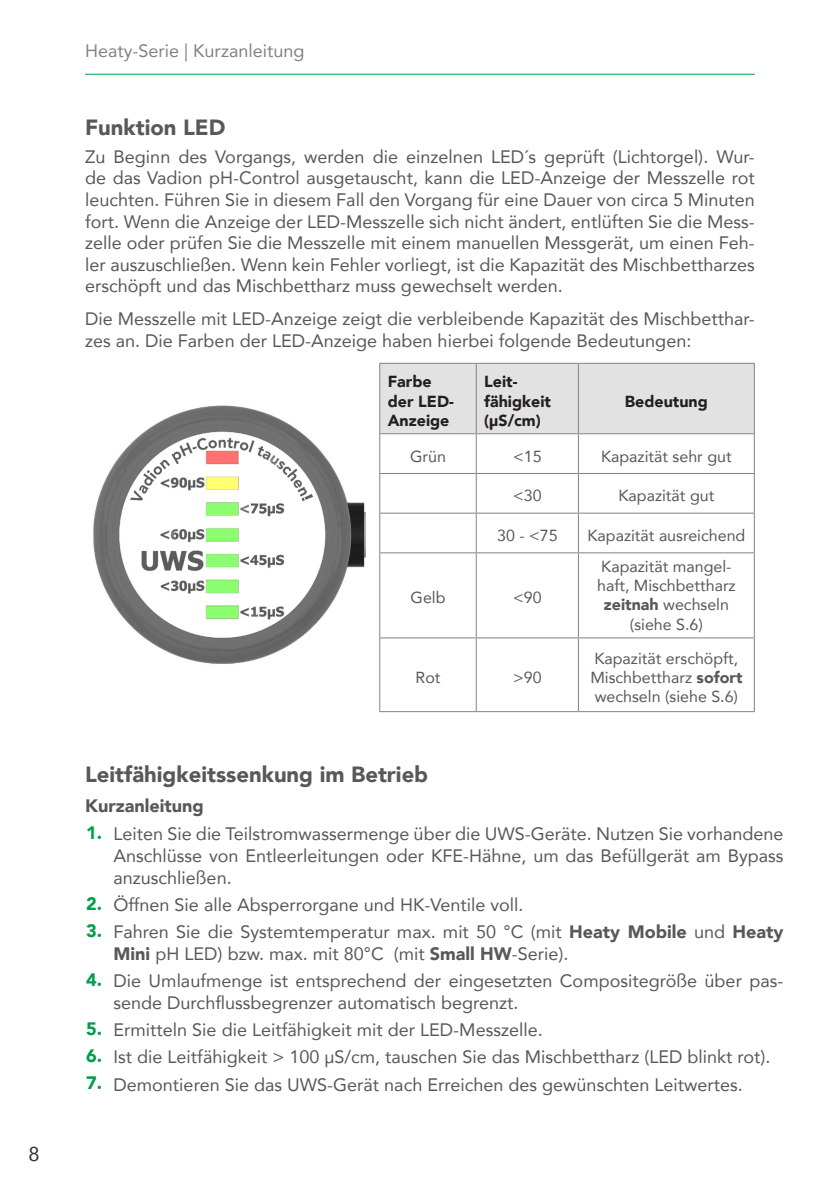
<style>
.page{position:relative;width:840px;height:1191px;background:#fff}
.page>*{position:absolute;margin:0;border:0;box-sizing:border-box;transform-origin:0 0}
.t1{font:900 22px "Avenir";color:#57585a}
.t2{font:20px "Avenir";color:#312f30}
.t3{font:18px/21.6px "Avenir";color:#57585a}
.t4{font:18px "Avenir";color:#808285}
.t5{font:900 18px/27.2px "Avenir";color:#009d4a}
.t6{font:900 18px "Avenir";color:#57585a}
.t7{font:16px/19.2px "Avenir";color:#57585a;text-align:center}
.t8{font:900 16px/19.2px "Avenir";color:#231f20}
.s1{font-weight:900}
</style>
<div class="page">
<hr style="left:85px;top:74px;width:669px;height:1px;background:#009d4a">
<img style="left:93px;top:405px;width:273px;height:259px">
<div style="left:380px;top:364px;width:373px;height:69px;background:#e2e2e3"></div>
<svg style="left:380px;top:434px;width:373px;height:277px"></svg>
<hr style="left:475px;top:364px;width:1px;height:69px;background:#808285">
<hr style="left:577px;top:364px;width:1px;height:69px;background:#808285">
<hr style="left:753px;top:364px;width:1px;height:69px;background:#808285">
<hr style="left:379px;top:363px;width:97px;height:1px;background:#808285">
<hr style="left:379px;top:364px;width:1px;height:69px;background:#808285">
<hr style="left:476px;top:363px;width:102px;height:1px;background:#808285">
<hr style="left:578px;top:363px;width:176px;height:1px;background:#808285">
<hr style="left:379px;top:433px;width:97px;height:1px;background:#808285">
<hr style="left:379px;top:434px;width:1px;height:39px;background:#808285">
<hr style="left:476px;top:433px;width:102px;height:1px;background:#808285">
<hr style="left:475px;top:434px;width:1px;height:39px;background:#808285">
<hr style="left:578px;top:433px;width:176px;height:1px;background:#808285">
<hr style="left:577px;top:434px;width:1px;height:39px;background:#808285">
<hr style="left:753px;top:434px;width:1px;height:39px;background:#808285">
<hr style="left:379px;top:473px;width:97px;height:1px;background:#808285">
<hr style="left:379px;top:474px;width:1px;height:38px;background:#808285">
<hr style="left:476px;top:473px;width:102px;height:1px;background:#808285">
<hr style="left:475px;top:474px;width:1px;height:38px;background:#808285">
<hr style="left:578px;top:473px;width:176px;height:1px;background:#808285">
<hr style="left:577px;top:474px;width:1px;height:38px;background:#808285">
<hr style="left:753px;top:474px;width:1px;height:38px;background:#808285">
<hr style="left:379px;top:512px;width:97px;height:1px;background:#808285">
<hr style="left:379px;top:513px;width:1px;height:39px;background:#808285">
<hr style="left:476px;top:512px;width:102px;height:1px;background:#808285">
<hr style="left:475px;top:513px;width:1px;height:39px;background:#808285">
<hr style="left:578px;top:512px;width:176px;height:1px;background:#808285">
<hr style="left:577px;top:513px;width:1px;height:39px;background:#808285">
<hr style="left:753px;top:513px;width:1px;height:39px;background:#808285">
<hr style="left:379px;top:552px;width:97px;height:1px;background:#808285">
<hr style="left:379px;top:553px;width:1px;height:84px;background:#808285">
<hr style="left:476px;top:552px;width:102px;height:1px;background:#808285">
<hr style="left:475px;top:553px;width:1px;height:84px;background:#808285">
<hr style="left:578px;top:552px;width:176px;height:1px;background:#808285">
<hr style="left:577px;top:553px;width:1px;height:84px;background:#808285">
<hr style="left:753px;top:553px;width:1px;height:84px;background:#808285">
<hr style="left:379px;top:637px;width:97px;height:1px;background:#808285">
<hr style="left:379px;top:638px;width:1px;height:73px;background:#808285">
<hr style="left:476px;top:637px;width:102px;height:1px;background:#808285">
<hr style="left:475px;top:638px;width:1px;height:73px;background:#808285">
<hr style="left:578px;top:637px;width:176px;height:1px;background:#808285">
<hr style="left:577px;top:638px;width:1px;height:73px;background:#808285">
<hr style="left:753px;top:638px;width:1px;height:73px;background:#808285">
<hr style="left:379px;top:711px;width:97px;height:1px;background:#808285">
<hr style="left:476px;top:711px;width:102px;height:1px;background:#808285">
<hr style="left:578px;top:711px;width:176px;height:1px;background:#808285">
<p class="t2" style="left:28px;top:1138px;width:13px">8</p>
<p class="t4" style="left:85px;top:36px;width:221px">Heaty-Serie | Kurzanleitung</p>
<p class="t1" style="left:85px;top:109px;width:142px">Funktion LED</p>
<p class="t3" style="left:85px;top:145px;width:670px;text-align:justify">Zu Beginn des Vorgangs, werden die einzelnen LED´s geprüft (Lichtorgel). Wur&shy;de das Vadion pH-Control ausgetauscht, kann die LED-Anzeige der Messzelle rot leuchten. Führen Sie in diesem Fall den Vorgang für eine Dauer von circa 5 Minuten fort. Wenn die Anzeige der LED-Messzelle sich nicht ändert, entlüften Sie die Mess&shy;zelle oder prüfen Sie die Messzelle mit einem manuellen Messgerät, um einen Feh&shy;ler auszuschließen. Wenn kein Fehler vorliegt, ist die Kapazität des Mischbettharzes erschöpft und das Mischbettharz muss gewechselt werden.</p>
<p class="t3" style="left:85px;top:308px;width:670px">Die Messzelle mit LED-Anzeige zeigt die verbleibende Kapazität des Mischbetthar&shy;zes an. Die Farben der LED-Anzeige haben hierbei folgende Bedeutungen:</p>
<p class="t8" style="left:387px;top:372px;width:68px">Farbe der LED-<br>Anzeige</p>
<p class="t8" style="left:484px;top:372px;width:68px">Leit&shy;fähigkeit (μS/cm)</p>
<p class="t8" style="left:624px;top:391px;width:84px">Bedeutung</p>
<p class="t7" style="left:410px;top:446px;width:37px">Grün</p>
<p class="t7" style="left:513px;top:446px;width:30px">&lt;15</p>
<p class="t7" style="left:600px;top:446px;width:132px">Kapazität sehr gut</p>
<p class="t7" style="left:513px;top:485px;width:30px">&lt;30</p>
<p class="t7" style="left:618px;top:485px;width:97px">Kapazität gut</p>
<p class="t7" style="left:497px;top:525px;width:62px">30 - &lt;75</p>
<p class="t7" style="left:587px;top:525px;width:159px">Kapazität ausreichend</p>
<p class="t7" style="left:410px;top:588px;width:36px">Gelb</p>
<p class="t7" style="left:513px;top:588px;width:30px">&lt;90</p>
<p class="t7" style="left:415px;top:667px;width:26px">Rot</p>
<p class="t7" style="left:513px;top:667px;width:30px">&gt;90</p>
<p class="t7" style="left:596px;top:556px;width:140px">Kapazität mangel&shy;haft, Mischbettharz <span class="s1">zeitnah</span> wechseln (siehe S.6)</p>
<p class="t7" style="left:590px;top:648px;width:153px;text-align:left">Kapazität erschöpft,<br>Mischbettharz <span class="s1">sofort </span>wechseln (siehe S.6)</p>
<p class="t1" style="left:85px;top:755px;width:344px">Leitfähigkeitssenkung im Betrieb</p>
<p class="t6" style="left:85px;top:790px;width:120px">Kurzanleitung</p>
<p class="t3" style="left:113px;top:823px;width:671px;text-align:justify">Leiten Sie die Teilstromwassermenge über die UWS-Geräte. Nutzen Sie vorhandene Anschlüsse von Entleerleitungen oder KFE-Hähne, um das Befüllgerät am Bypass anzuschließen.</p>
<p class="t3" style="left:113px;top:890px;width:671px;line-height:27.2px">Öffnen Sie alle Absperrorgane und HK-Ventile voll.<br>Fahren Sie die Systemtemperatur max. mit 50 °C (mit <span class="s1">Heaty Mobile</span> und <span class="s1">Heaty</span></p>
<p class="t3" style="left:113px;top:939px;width:671px;line-height:27.2px"><span class="s1">Mini</span> pH LED) bzw. max. mit 80°C (mit <span class="s1">Small HW</span>-Serie).<br>Die Umlaufmenge ist entsprechend der eingesetzten Compositegröße über pas-</p>
<p class="t3" style="left:113px;top:988px;width:658px;line-height:27.2px">sende Durchflussbegrenzer automatisch begrenzt.<br>Ermitteln Sie die Leitfähigkeit mit der LED-Messzelle.<br>Ist die Leitfähigkeit &gt; 100 μS/cm, tauschen Sie das Mischbettharz (LED blinkt rot).<br>Demontieren Sie das UWS-Gerät nach Erreichen des gewünschten Leitwertes.</p>
<p class="t5" style="left:86px;top:819px;width:17px">1.</p>
<p class="t5" style="left:86px;top:889px;width:17px">2.<br>3.</p>
<p class="t5" style="left:86px;top:965px;width:17px">4.</p>
<p class="t5" style="left:86px;top:1014px;width:17px;text-align:justify">5.<br>6.<br>7.</p>
</div>
